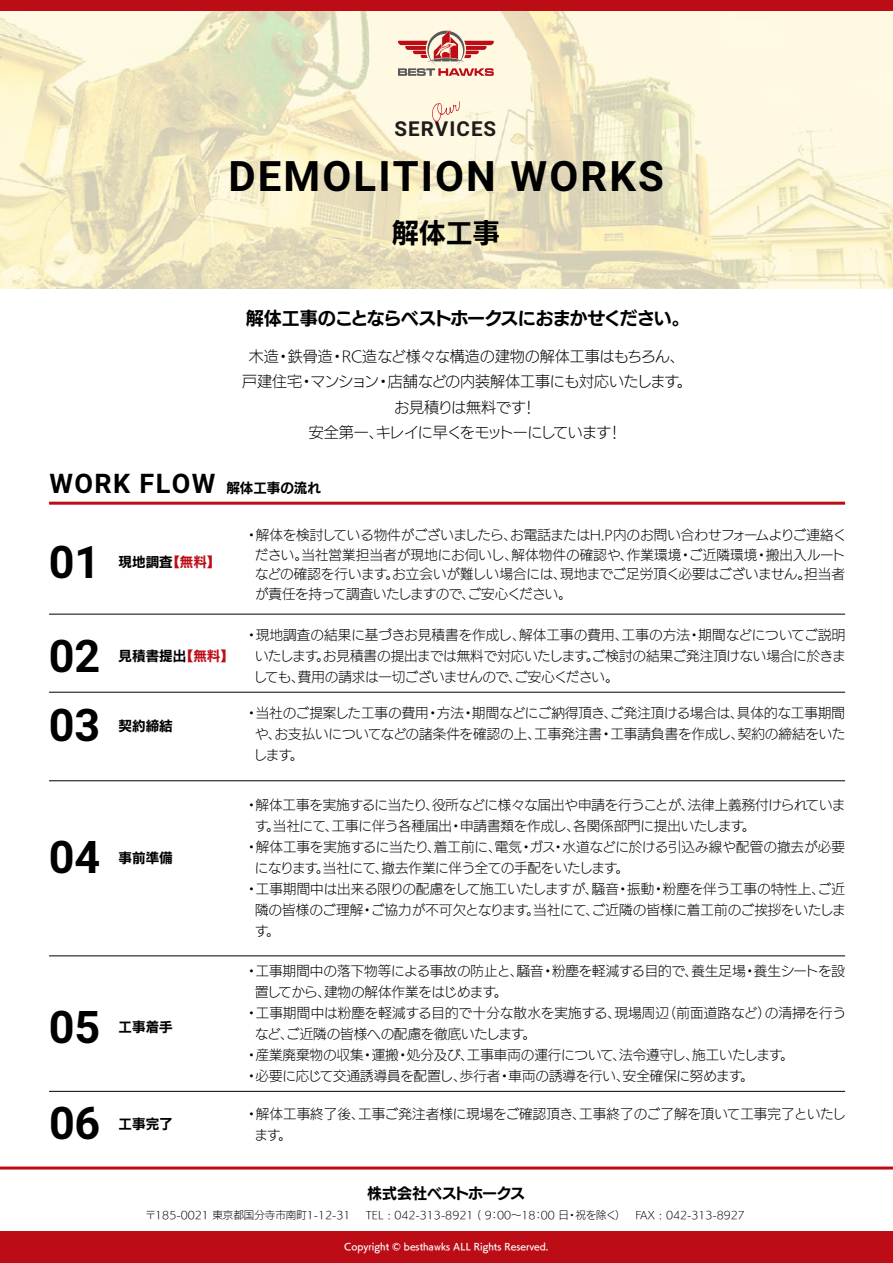
<style>
.page{position:relative;width:893px;height:1263px;background:#fff}
.page>*{position:absolute;margin:0;border:0;box-sizing:border-box;transform-origin:0 0}
.t1{font:700 45px "Roboto";letter-spacing:-.01em;color:#000}
.t2{font:700 42px "Roboto";letter-spacing:.05em;color:#000}
.t3{font:700 27px "Roboto";letter-spacing:.05em;color:#000}
.t4{font:27px "UD Kakugo Large Pr 6 B";color:#000}
.t5{font:700 20.55px "Roboto";letter-spacing:.05em;color:#201b1b}
.t6{font:18px "UD Kakugo Large Pr 6 B";letter-spacing:-.045em;color:#000}
.t7{font:15px/25.5px "UD Kakugo Large Pr 6 L";letter-spacing:-.01em;color:#000;text-align:center}
.t8{font:15px "UD Kakugo Large Pr 6 B";letter-spacing:-.02em;color:#000}
.t9{font:13.5px/19.5px "UD Kakugo Large Pr 6 L";color:#000;text-align:justify}
.t10{font:13.5px "UD Kakugo Large Pr 6 B";color:#000}
.t11{font:13.5px "UD Kakugo Large Pr 6 L";letter-spacing:-.02em;color:#000}
.t12{font:13.5px "UD Kakugo Large Pr 6 L";letter-spacing:-.03em;color:#000}
.t13{font:13.5px "UD Kakugo Large Pr 6 L";letter-spacing:-.025em;color:#000}
.t14{font:10.5px "UD Kakugo Large Pr 6 L";color:#000}
.t15{font:9px "UD Kakugo Large Pr 6 DB";color:#fff}
.s1{font-family:"UD Kakugo Large Pr 6 B";font-weight:400;font-size:13.5px}
.s2{color:#bc0d17}
</style>
<div class="page">
<img style="left:0;top:11px;width:893px;height:277px">
<svg style="left:398px;top:30px;width:96px;height:46px;background:#deafa3"></svg>
<div style="left:0;top:0;width:893px;height:11px;background:#bc0d17"></div>
<svg style="left:432px;top:101px;width:28px;height:21px"></svg>
<hr style="left:49px;top:614px;width:796px;height:1px;background:#000">
<hr style="left:49px;top:502px;width:796px;height:3px;background:#bc0d17">
<hr style="left:49px;top:692px;width:796px;height:1px;background:#000">
<hr style="left:49px;top:780px;width:796px;height:1px;background:#000">
<hr style="left:49px;top:956px;width:796px;height:1px;background:#000">
<hr style="left:49px;top:1091px;width:796px;height:1px;background:#000">
<div style="left:0;top:1231px;width:893px;height:32px;background:#bc0d17"></div>
<hr style="left:0;top:1166px;width:893px;height:3px;background:#bc0d17">
<h3 class="t5" style="left:394px;top:114px;width:103px">SERVICES</h3>
<h2 class="t2" style="left:228px;top:147px;width:437px">DEMOLITION WORKS</h2>
<h3 class="t4" style="left:392px;top:218px;width:109px">解体工事</h3>
<h3 class="t6" style="left:246px;top:308px;width:445px">解体工事のことならベストホークスにおまかせください。</h3>
<p class="t7" style="left:242px;top:344px;width:451px">木造・鉄骨造・RC造など様々な構造の建物の解体工事はもちろん、戸建住宅・マンション・店舗などの内装解体工事にも対応いたします。お見積りは無料です！<br>安全第一、キレイに早くをモットーにしています！</p>
<h3 class="t3" style="left:50px;top:465px;width:273px">WORK FLOW <span class="s1">解体工事の流れ</span></h3>
<h1 class="t1" style="left:49px;top:531px;width:53px">01</h1>
<p class="t10" style="left:119px;top:554px;width:103px">現地調査<span class="s2">【無料】</span></p>
<h1 class="t1" style="left:49px;top:624px;width:53px">02</h1>
<p class="t10" style="left:119px;top:648px;width:117px">見積書提出<span class="s2">【無料】</span></p>
<h1 class="t1" style="left:49px;top:693px;width:53px">03</h1>
<p class="t10" style="left:119px;top:718px;width:55px">契約締結</p>
<h1 class="t1" style="left:49px;top:826px;width:53px">04</h1>
<p class="t10" style="left:119px;top:851px;width:55px">事前準備</p>
<h1 class="t1" style="left:49px;top:995px;width:53px">05</h1>
<p class="t10" style="left:119px;top:1020px;width:55px">工事着手</p>
<h1 class="t1" style="left:49px;top:1092px;width:53px">06</h1>
<p class="t10" style="left:119px;top:1117px;width:55px">工事完了</p>
<p class="t9" style="left:255px;top:526px;width:593px;text-indent:-10px">・解体を検討している物件がございましたら、お電話またはH.P内のお問い合わせフォームよりご連絡ください。当社営業担当者が現地にお伺いし、解体物件の確認や、作業環境・ご近隣環境・搬出入ルートなどの確認を行います。お立会いが難しい場合には、現地までご足労頂く必要はございません。担当者が責任を持って調査いたしますので、ご安心ください。</p>
<p class="t9" style="left:245px;top:624px;width:602px;line-height:21px;text-align:right">・現地調査の結果に基づきお見積書を作成し、解体工事の費用、工事の方法・期間などについてご説明いたします。お見積書の提出までは無料で対応いたします。ご検討の結果ご発注頂けない場合に於きま</p>
<p class="t12" style="left:254px;top:669px;width:366px">しても、費用の請求は一切ございませんので、ご安心ください。</p>
<p class="t9" style="left:254px;top:702px;width:593px;line-height:21px;text-indent:-9px">・当社のご提案した工事の費用・方法・期間などにご納得頂き、ご発注頂ける場合は、具体的な工事期間や、お支払いについてなどの諸条件を確認の上、工事発注書・工事請負書を作成し、契約の締結をいたします。</p>
<p class="t9" style="left:245px;top:795px;width:602px">・解体工事を実施するに当たり、役所などに様々な届出や申請を行うことが、法律上義務付けられていま</p>
<p class="t9" style="left:255px;top:816px;width:502px">す。当社にて、工事に伴う各種届出・申請書類を作成し、各関係部門に提出いたします。</p>
<p class="t9" style="left:245px;top:837px;width:602px">・解体工事を実施するに当たり、着工前に、電気・ガス・水道などに於ける引込み線や配管の撤去が必要</p>
<p class="t11" style="left:255px;top:860px;width:376px">になります。当社にて、撤去作業に伴う全ての手配をいたします。</p>
<p class="t9" style="left:245px;top:879px;width:602px">・工事期間中は出来る限りの配慮をして施工いたしますが、騒音・振動・粉塵を伴う工事の特性上、ご近</p>
<p class="t9" style="left:255px;top:900px;width:592px">隣の皆様のご理解・ご協力が不可欠となります。当社にて、ご近隣の皆様に着工前のご挨拶をいたしま</p>
<p class="t9" style="left:255px;top:921px;width:26px">す。</p>
<p class="t9" style="left:245px;top:962px;width:602px">・工事期間中の落下物等による事故の防止と、騒音・粉塵を軽減する目的で、養生足場・養生シートを設</p>
<p class="t13" style="left:255px;top:985px;width:254px">置してから、建物の解体作業をはじめます。</p>
<p class="t9" style="left:245px;top:1004px;width:603px">・工事期間中は粉塵を軽減する目的で十分な散水を実施する、現場周辺（前面道路など）の清掃を行う</p>
<p class="t9" style="left:255px;top:1025px;width:282px">など、ご近隣の皆様への配慮を徹底いたします。</p>
<p class="t9" style="left:245px;top:1046px;width:550px">・産業廃棄物の収集・運搬・処分及び、工事車両の運行について、法令遵守し、施工いたします。</p>
<p class="t9" style="left:245px;top:1067px;width:510px">・必要に応じて交通誘導員を配置し、歩行者・車両の誘導を行い、安全確保に努めます。</p>
<p class="t9" style="left:245px;top:1105px;width:603px">・解体工事終了後、工事ご発注者様に現場をご確認頂き、工事終了のご了解を頂いて工事完了といたし</p>
<p class="t9" style="left:254px;top:1126px;width:39px">ます。</p>
<p class="t8" style="left:367px;top:1185px;width:160px">株式会社ベストホークス</p>
<p class="t14" style="left:145px;top:1209px;width:207px">〒185-0021 東京都国分寺市南町1-12-31</p>
<p class="t14" style="left:365px;top:1209px;width:381px">TEL : 042-313-8921 ( 9：00～18：00 日・祝を除く） FAX : 042-313-8927</p>
<p class="t15" style="left:344px;top:1242px;width:206px">Copyright © besthawks ALL Rights Reserved.</p>
</div>
